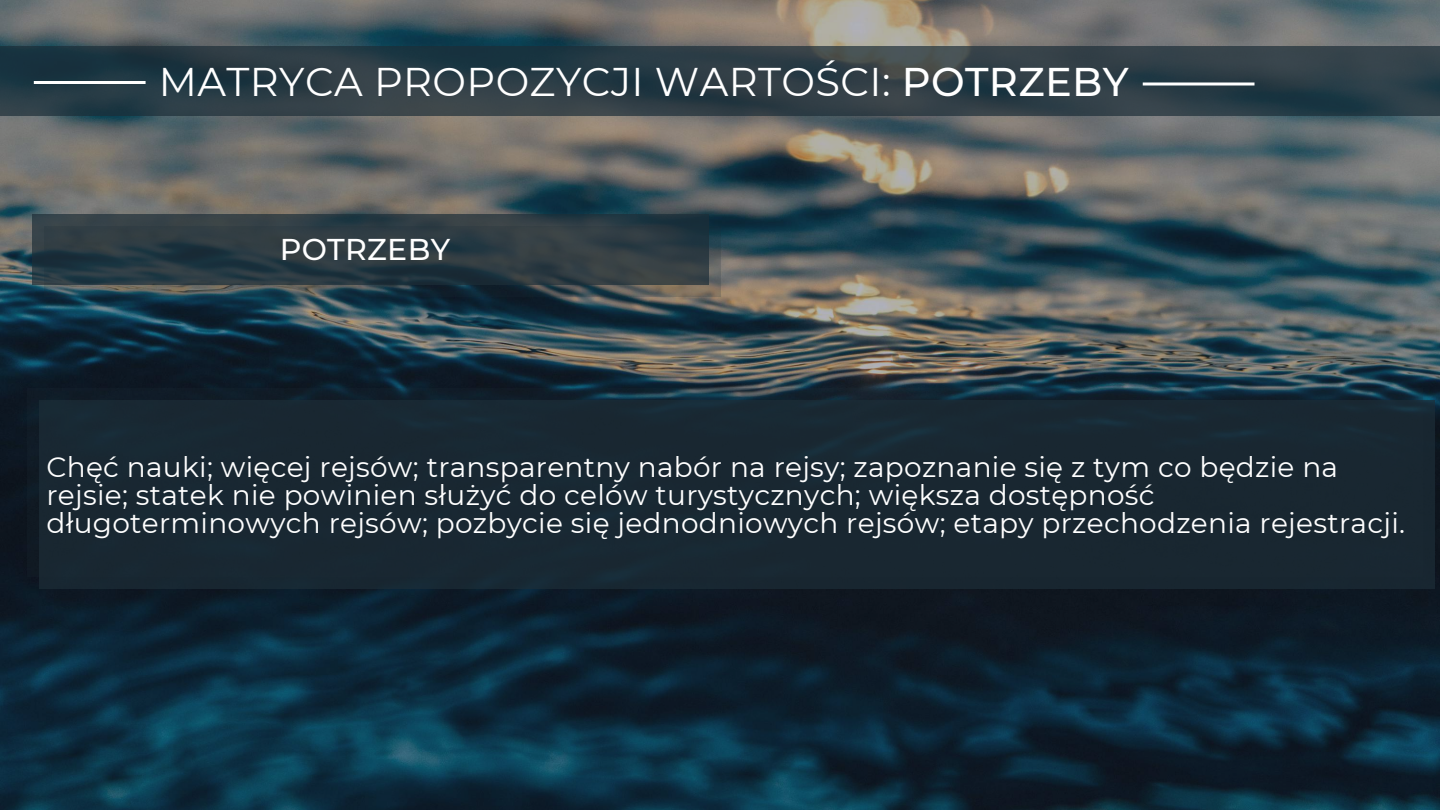
<style>
.page{position:relative;width:1440px;height:810px;background:#fff}
.page>*{position:absolute;margin:0;border:0;box-sizing:border-box;transform-origin:0 0}
.t1{font:40px "Montserrat";letter-spacing:.01em;color:#fff}
.t2{font:500 30px "Montserrat";letter-spacing:.01em;color:#fff}
.t3{font:28px/27.8px "Montserrat";letter-spacing:.01em;color:#fff}
.s1{font-weight:500}
</style>
<div class="page">
<img style="left:0;top:0;width:1440px;height:810px">
<svg style="left:0;top:46px;width:1440px;height:70px;background:#2c3d46"></svg>
<hr style="left:1143px;top:83px;width:112px;height:2px;background:#fff">
<hr style="left:34px;top:81px;width:112px;height:3px;background:#fff">
<div style="left:40px;top:401px;width:1395px;height:188px;background:#182631"></div>
<div style="left:28px;top:389px;width:1395px;height:188px;background:#192731"></div>
<svg style="left:32px;top:215px;width:676px;height:70px;background:#2f3d44"></svg>
<svg style="left:44px;top:227px;width:676px;height:70px;background:#2f3e44"></svg>
<h1 class="t1" style="left:159px;top:57px;width:971px">MATRYCA PROPOZYCJI WARTOŚCI: <span class="s1">POTRZEBY</span></h1>
<p class="t2" style="left:280px;top:231px;width:172px">POTRZEBY</p>
<p class="t3" style="left:46px;top:453px;width:1360px">Chęć nauki; więcej rejsów; transparentny nabór na rejsy; zapoznanie się z tym co będzie na rejsie; statek nie powinien służyć do celów turystycznych; większa dostępność długoterminowych rejsów; pozbycie się jednodniowych rejsów; etapy przechodzenia rejestracji.</p>
</div>
